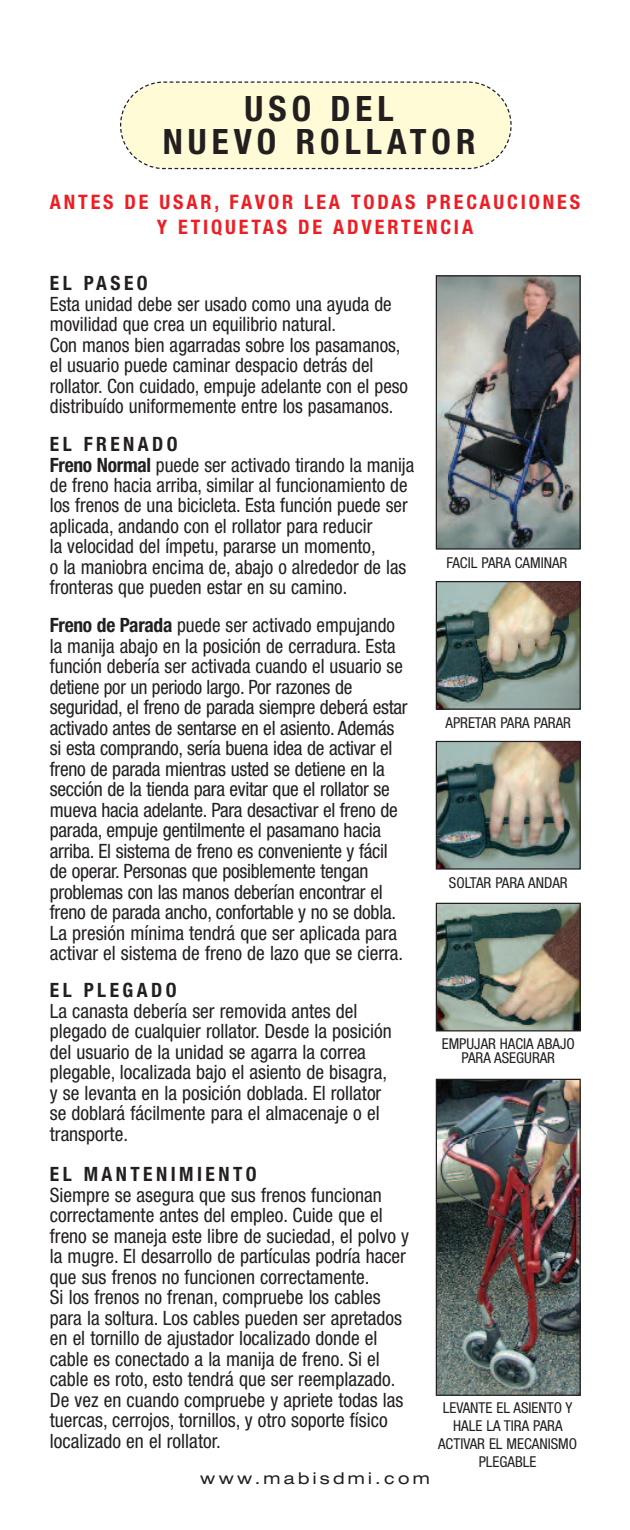
<style>
.page{position:relative;width:630px;height:1530px;background:#fff}
.page>*{position:absolute;margin:0;border:0;box-sizing:border-box;transform-origin:0 0}
.t1{font:700 condensed 35px/32.5px "Helvetica Neue";letter-spacing:.145em;color:#231f20;text-align:center}
.t2{font:700 condensed 20px/25px "Helvetica Neue";letter-spacing:.145em;color:#ee1d23;text-align:center}
.t3{font:condensed 19.75px/20.5px "Helvetica Neue";color:#231f20}
.t4{font:700 condensed 19.75px "Helvetica Neue";letter-spacing:.175em;color:#231f20}
.t5{font:expanded 16.25px "Helvetica Neue";letter-spacing:.2em;color:#231f20}
.t6{font:condensed 15px/18px "Helvetica Neue";color:#231f20;text-align:center}
.s1{font-weight:700}
</style>
<div class="page">
<svg style="left:120px;top:81px;width:392px;height:89px;background:#faf7d5"></svg>
<img style="left:438px;top:277px;width:141px;height:271px">
<div style="left:436px;top:275px;width:145px;height:275px;border:1px solid #231f20"></div>
<img style="left:438px;top:583px;width:141px;height:125px">
<div style="left:436px;top:581px;width:145px;height:129px;border:1px solid #231f20"></div>
<img style="left:438px;top:905px;width:141px;height:124px">
<div style="left:436px;top:903px;width:145px;height:128px;border:1px solid #231f20"></div>
<img style="left:438px;top:1081px;width:141px;height:313px">
<div style="left:436px;top:1079px;width:145px;height:317px;border:1px solid #231f20"></div>
<img style="left:438px;top:743px;width:141px;height:125px">
<div style="left:436px;top:741px;width:145px;height:129px;border:1px solid #231f20"></div>
<h1 class="t1" style="left:163px;top:96px;width:314px">USO DEL<br>NUEVO ROLLATOR</h1>
<p class="t2" style="left:50px;top:191px;width:532px">ANTES DE USAR, FAVOR LEA TODAS PRECAUCIONES<br>Y ETIQUETAS DE ADVERTENCIA</p>
<p class="t4" style="left:50px;top:276px;width:99px">EL PASEO</p>
<p class="t3" style="left:50px;top:295px;width:360px">Esta unidad debe ser usado como una ayuda de movilidad que crea un equilibrio natural.<br>Con manos bien agarradas sobre los pasamanos, el usuario puede caminar despacio detrás del rollator. Con cuidado, empuje adelante con el peso distribuído uniformemente entre los pasamanos.</p>
<p class="t3" style="left:50px;top:435px;width:366px"><span class="s1">EL FRENADO<br>Freno Normal</span> puede ser activado tirando la manija de freno hacia arriba, similar al funcionamiento de los frenos de una bicicleta. Esta función puede ser aplicada, andando con el rollator para reducir<br>la velocidad del ímpetu, pararse un momento,<br>o la maniobra encima de, abajo o alrededor de las fronteras que pueden estar en su camino.</p>
<p class="t3" style="left:50px;top:617px;width:359px"><span class="s1">Freno de Parada</span> puede ser activado empujando la manija abajo en la posición de cerradura. Esta función debería ser activada cuando el usuario se detiene por un periodo largo. Por razones de seguridad, el freno de parada siempre deberá estar activado antes de sentarse en el asiento. Además si esta comprando, sería buena idea de activar el freno de parada mientras usted se detiene en la sección de la tienda para evitar que el rollator se mueva hacia adelante. Para desactivar el freno de parada, empuje gentilmente el pasamano hacia arriba. El sistema de freno es conveniente y fácil de operar. Personas que posiblemente tengan problemas con las manos deberían encontrar el freno de parada ancho, confortable y no se dobla.<br>La presión mínima tendrá que ser aplicada para activar el sistema de freno de lazo que se cierra.</p>
<p class="t4" style="left:50px;top:983px;width:128px">EL PLEGADO</p>
<p class="t3" style="left:50px;top:1002px;width:343px">La canasta debería ser removida antes del plegado de cualquier rollator. Desde la posición del usuario de la unidad se agarra la correa plegable, localizada bajo el asiento de bisagra, y se levanta en la posición doblada. El rollator se doblará fácilmente para el almacenaje o el transporte.</p>
<p class="t4" style="left:50px;top:1167px;width:208px">EL MANTENIMIENTO</p>
<p class="t3" style="left:50px;top:1186px;width:361px">Siempre se asegura que sus frenos funcionan correctamente antes del empleo. Cuide que el freno se maneja este libre de suciedad, el polvo y la mugre. El desarrollo de partículas podría hacer que sus frenos no funcionen correctamente.<br>Si los frenos no frenan, compruebe los cables para la soltura. Los cables pueden ser apretados en el tornillo de ajustador localizado donde el cable es conectado a la manija de freno. Si el cable es roto, esto tendrá que ser reemplazado.<br>De vez en cuando compruebe y apriete todas las tuercas, cerrojos, tornillos, y otro soporte físico localizado en el rollator.</p>
<p class="t5" style="left:200px;top:1473px;width:231px">www.mabisdmi.com</p>
<p class="t6" style="left:447px;top:555px;width:122px">FACIL PARA CAMINAR</p>
<p class="t6" style="left:446px;top:715px;width:127px">APRETAR PARA PARAR</p>
<p class="t6" style="left:449px;top:875px;width:120px">SOLTAR PARA ANDAR</p>
<p class="t6" style="left:442px;top:1038px;width:134px;line-height:13.8px">EMPUJAR HACIA ABAJO<br>PARA ASEGURAR</p>
<p class="t6" style="left:438px;top:1400px;width:141px">LEVANTE EL ASIENTO Y<br>HALE LA TIRA PARA<br>ACTIVAR EL MECANISMO<br>PLEGABLE</p>
</div>
